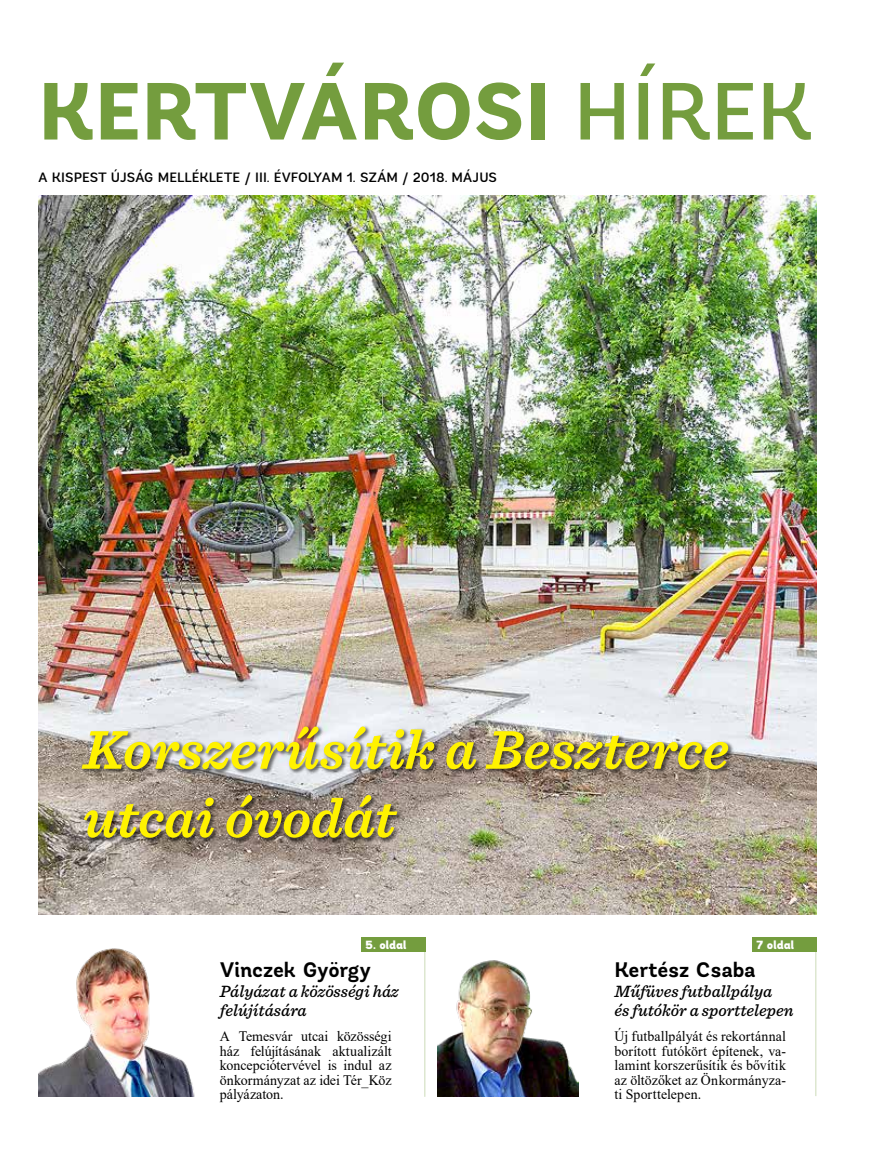
<style>
.page{position:relative;width:893px;height:1157px;background:#fff}
.page>*{position:absolute;margin:0;border:0;box-sizing:border-box;transform-origin:0 0}
.t1{font:800 80.7px "Andes";letter-spacing:-.04em;color:#749d3e}
.t2{font:italic 600 57px/68.4px "Sentinel";letter-spacing:-.01em;color:#fff200}
.t3{font:700 21px "Andes";letter-spacing:-.01em;color:#000}
.t4{font:italic 500 17.1px/19.6px "Sentinel";color:#000}
.t5{font:14.4px/14.4px "Times New Roman";color:#000;text-align:justify;scale:.96 1}
.t6{font:14.4px/14.4px "Times New Roman";color:#000;text-align:justify}
.t7{font:500 13.5px "Andes";letter-spacing:-.015em;color:#000}
.t8{font:900 11.85px "Andes";letter-spacing:-.005em;color:#fff}
.s1{font-weight:500}
</style>
<div class="page">
<img style="left:38px;top:195px;width:778px;height:719px">
<div style="left:361px;top:937px;width:64px;height:15px;background:#749d3e"></div>
<hr style="left:424px;top:941px;width:1px;height:155px;background:#749d3e">
<div style="left:81px;top:725px;width:653px;height:118px;background:#000;opacity:.54"></div>
<div style="left:752px;top:937px;width:64px;height:15px;background:#749d3e"></div>
<img style="left:438px;top:960px;width:140px;height:136px">
<hr style="left:815px;top:937px;width:1px;height:159px;background:#749d3e">
<img style="left:38px;top:948px;width:157px;height:148px">
<h1 class="t1" style="left:38px;top:59px;width:778px">KERTVÁROSI <span class="s1">HÍREK</span></h1>
<p class="t7" style="left:38px;top:169px;width:460px">A KISPEST ÚJSÁG MELLÉKLETE / III. ÉVFOLYAM 1. SZÁM / 2018. MÁJUS</p>
<h2 class="t2" style="left:83px;top:712px;width:648px">Korszerűsítik a Beszterce utcai óvodát</h2>
<p class="t8" style="left:365px;top:937px;width:43px">5. oldal</p>
<p class="t8" style="left:756px;top:937px;width:40px">7 oldal</p>
<h3 class="t3" style="left:220px;top:956px;width:153px">Vinczek György</h3>
<p class="t4" style="left:220px;top:980px;width:180px">Pályázat a közösségi ház felújítására</p>
<p class="t6" style="left:220px;top:1028px;width:173px">A Temesvár utcai közösségi ház felújításának aktualizált koncepciótervével is indul az önkormányzat az idei Tér_Köz pályázaton.</p>
<h3 class="t3" style="left:614px;top:956px;width:143px">Kertész Csaba</h3>
<p class="t4" style="left:614px;top:980px;width:181px">Műfüves futballpálya<br>és futókör a sporttelepen</p>
<p class="t5" style="left:614px;top:1028px;width:180px">Új futballpályát és rekortánnal borított futókört építenek, va&shy;lamint korszerűsítik és bővítik az öltözőket az Önkormányza&shy;ti Sporttelepen.</p>
</div>
